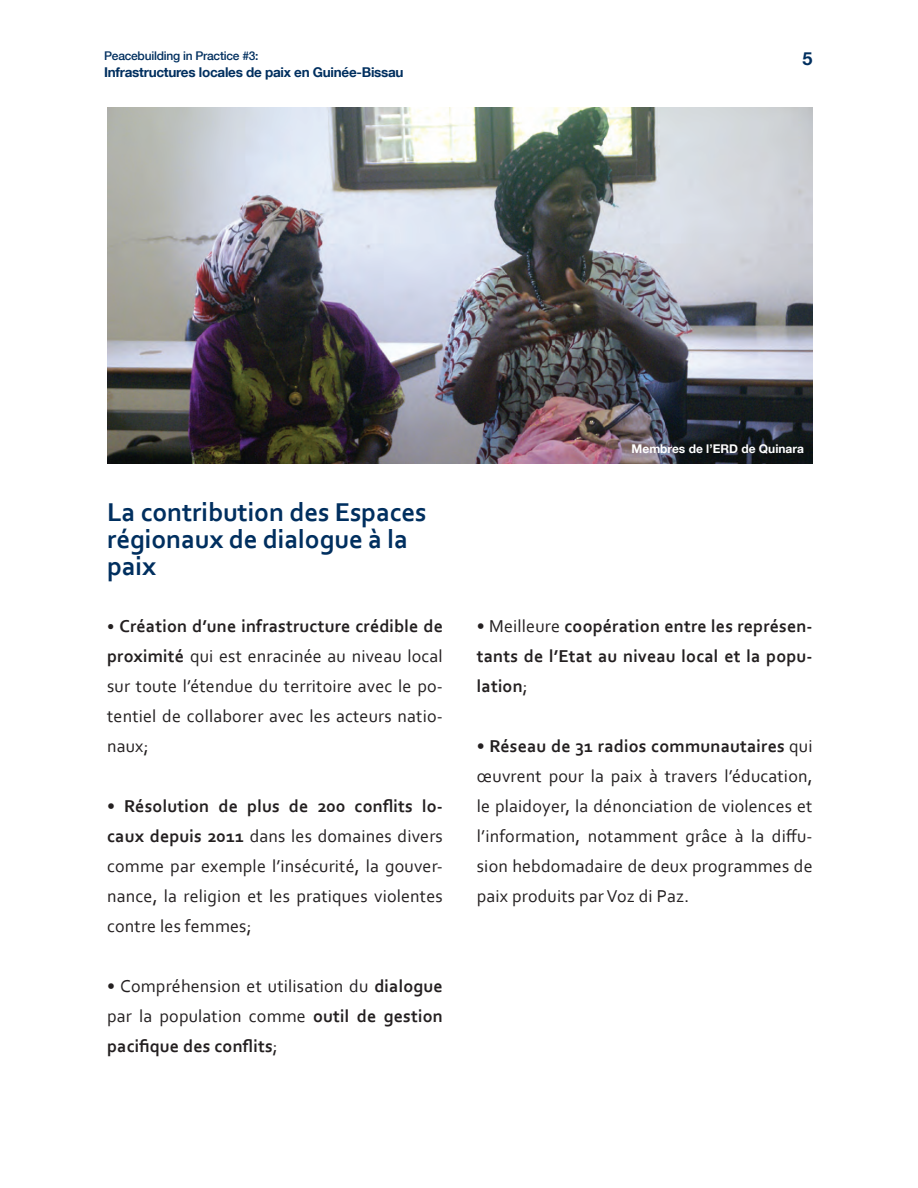
<style>
.page{position:relative;width:918px;height:1188px;background:#fff}
.page>*{position:absolute;margin:0;border:0;box-sizing:border-box;transform-origin:0 0}
.t1{font:700 27px/27px "Corbel";letter-spacing:-.005em;color:#002f5f}
.t2{font:18px/30px "Corbel";letter-spacing:.01em;color:#231f20;text-align:justify}
.t3{font:700 18px/30px "Corbel";letter-spacing:.01em;color:#231f20;text-align:justify}
.t4{font:700 18px "Helvetica Neue LT Com";color:#002f5f}
.t5{font:700 13.5px "Helvetica Neue LT Com";letter-spacing:-.02em;color:#002f5f}
.t6{font:500 12px "Helvetica Neue LT Com";letter-spacing:-.02em;color:#002f5f}
.t7{font:700 12px "Helvetica Neue LT Com";color:#fff}
.s1{font-size:16.5px}
.s2{font-weight:700}
.s3{font-weight:400}
</style>
<div class="page">
<img style="left:107px;top:107px;width:706px;height:356px">
<p class="t6" style="left:104px;top:49px;width:156px">Peacebuilding in Practice #3:</p>
<p class="t5" style="left:104px;top:63px;width:301px">Infrastructures locales de paix en Guinée-Bissau</p>
<p class="t4" style="left:803px;top:47px;width:12px">5</p>
<p class="t1" style="left:107px;top:498px;width:321px">La contribution des Espaces</p>
<p class="t1" style="left:107px;top:525px;width:302px">régionaux de dialogue à la paix</p>
<p class="t2" style="left:107px;top:611px;width:337px"><span class="s1">•</span> <span class="s2">Création d’une infrastructure crédible de proximité</span> qui est enracinée au niveau local sur toute l’étendue du territoire avec le po&shy;tentiel de collaborer avec les acteurs natio&shy;naux;</p>
<p class="t2" style="left:107px;top:791px;width:337px">• <span class="s2">Résolution de plus de 200 conflits lo&shy;caux depuis 2011</span> dans les domaines divers comme par exemple l’insécurité, la gouver&shy;nance, la religion et les pratiques violentes contre les femmes;</p>
<p class="t2" style="left:107px;top:971px;width:337px">• Compréhension et utilisation du <span class="s2">dialogue </span>par la population comme <span class="s2">outil de gestion pacifique des conflits</span>;</p>
<p class="t7" style="left:632px;top:441px;width:174px">Membres de l’ERD de Quinara</p>
<p class="t3" style="left:477px;top:611px;width:337px"><span class="s3">• Meilleure</span> coopération entre les représen&shy;tants de l’Etat au niveau local et la popu&shy;lation<span class="s3">;</span></p>
<p class="t2" style="left:477px;top:731px;width:337px">• <span class="s2">Réseau de 31 radios communautaires</span> qui œuvrent pour la paix à travers l’éducation, le plaidoyer, la dénonciation de violences et l’information, notamment grâce à la diffu&shy;sion hebdomadaire de deux programmes de paix produits par Voz di Paz.</p>
</div>
